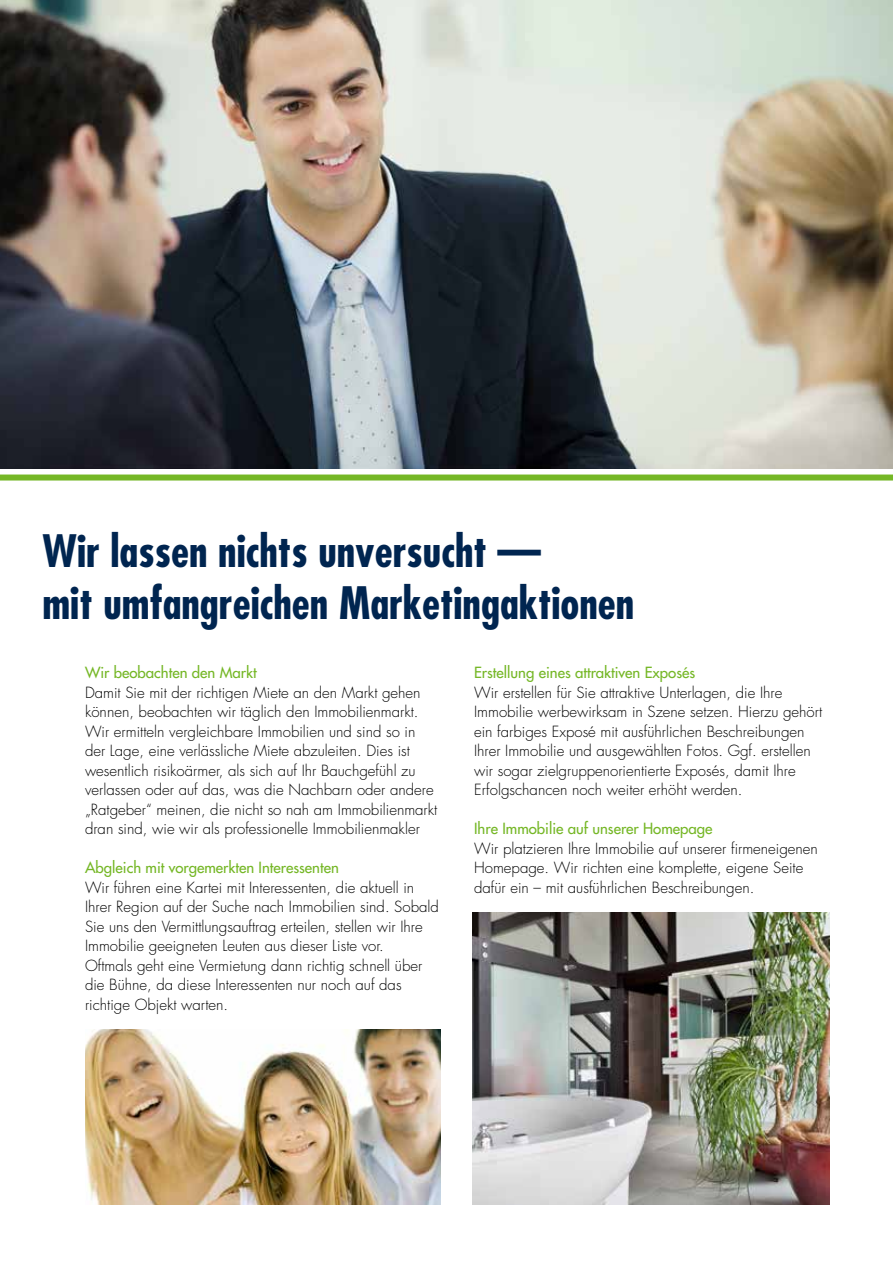
<style>
.page{position:relative;width:893px;height:1263px;background:#fff}
.page>*{position:absolute;margin:0;border:0;box-sizing:border-box;transform-origin:0 0}
.t1{font:700 condensed 43.5px/52.5px "Futura";color:#002550}
.t2{font:300 15px/19.5px "Futura";color:#000}
.t3{font:15px "Futura";color:#75b726}
</style>
<div class="page">
<img style="left:473px;top:912px;width:356px;height:293px">
<img style="left:85px;top:1029px;width:355px;height:176px">
<div style="left:0;top:474px;width:893px;height:6px;background:#75b726"></div>
<img style="left:0;top:0;width:893px;height:468px">
<h1 class="t1" style="left:43px;top:524px;width:593px">Wir lassen nichts unversucht —<br>mit umfangreichen Marketingaktionen</h1>
<p class="t3" style="left:85px;top:663px;width:173px">Wir beobachten den Markt</p>
<p class="t2" style="left:85px;top:682px;width:354px">Damit Sie mit der richtigen Miete an den Markt gehen können, beobachten wir täglich den Immobilienmarkt.<br>Wir ermitteln vergleichbare Immobilien und sind so in der Lage, eine verlässliche Miete abzuleiten. Dies ist wesentlich risikoärmer, als sich auf Ihr Bauchgefühl zu verlassen oder auf das, was die Nachbarn oder andere „Ratgeber“ meinen, die nicht so nah am Immobilienmarkt dran sind, wie wir als professionelle Immobilienmakler</p>
<p class="t3" style="left:85px;top:858px;width:255px">Abgleich mit vorgemerkten Interessenten</p>
<p class="t2" style="left:85px;top:877px;width:355px">Wir führen eine Kartei mit Interessenten, die aktuell in Ihrer Region auf der Suche nach Immobilien sind. Sobald Sie uns den Vermittlungsauftrag erteilen, stellen wir Ihre Immobilie geeigneten Leuten aus dieser Liste vor.<br>Oftmals geht eine Vermietung dann richtig schnell über die Bühne, da diese Interessenten nur noch auf das richtige Objekt warten.</p>
<p class="t3" style="left:474px;top:663px;width:223px">Erstellung eines attraktiven Exposés</p>
<p class="t2" style="left:474px;top:682px;width:350px">Wir erstellen für Sie attraktive Unterlagen, die Ihre Immobilie werbewirksam in Szene setzen. Hierzu gehört ein farbiges Exposé mit ausführlichen Beschreibungen Ihrer Immobilie und ausgewählten Fotos. Ggf. erstellen wir sogar zielgruppenorientierte Exposés, damit Ihre Erfolgschancen noch weiter erhöht werden.</p>
<p class="t3" style="left:474px;top:819px;width:240px">Ihre Immobilie auf unserer Homepage</p>
<p class="t2" style="left:474px;top:838px;width:345px">Wir platzieren Ihre Immobilie auf unserer firmeneigenen<br>Homepage. Wir richten eine komplette, eigene Seite dafür ein – mit ausführlichen Beschreibungen.</p>
</div>
